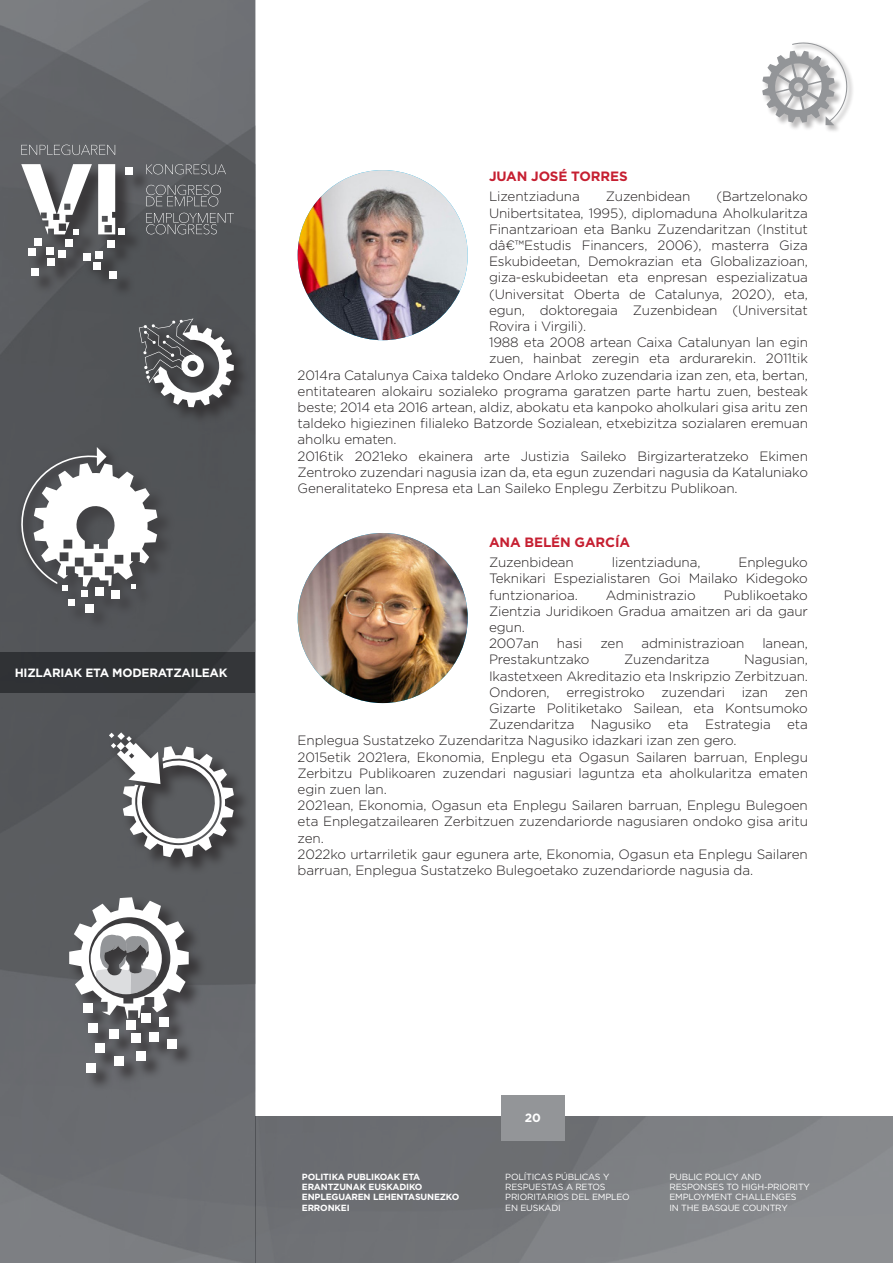
<style>
.page{position:relative;width:893px;height:1263px;background:#fff}
.page>*{position:absolute;margin:0;border:0;box-sizing:border-box;transform-origin:0 0}
.t1{font:300 13.5px/16.2px "Gotham";letter-spacing:-.01em;color:#231f20;text-align:justify}
.t2{font:700 13.5px "Gotham";letter-spacing:-.01em;color:#c61f31}
.t3{font:700 12px "Gotham";letter-spacing:-.02em;color:#fff}
.t4{font:8.85px/10.2px "Gotham";letter-spacing:-.02em;color:#fff}
.t5{font:700 8.85px/10.2px "Gotham";letter-spacing:-.02em;color:#fff}
</style>
<div class="page">
<img style="left:255px;top:1116px;width:638px;height:147px">
<img style="left:0;top:0;width:255px;height:1263px">
<div style="left:22px;top:164px;width:130px;height:134px;background:#231f20;opacity:.6"></div>
<div style="left:125px;top:167px;width:8px;height:7px;background:#fff"></div>
<div style="left:66px;top:239px;width:7px;height:7px;background:#fff"></div>
<svg style="left:21px;top:164px;width:71px;height:71px"></svg>
<div style="left:28px;top:248px;width:8px;height:8px;background:#fff"></div>
<div style="left:32px;top:268px;width:7px;height:7px;background:#fff"></div>
<div style="left:58px;top:250px;width:8px;height:7px;background:#fff"></div>
<div style="left:34px;top:239px;width:8px;height:7px;background:#fff"></div>
<div style="left:46px;top:248px;width:8px;height:7px;background:#fff"></div>
<div style="left:48px;top:259px;width:7px;height:7px;background:#fff"></div>
<div style="left:107px;top:240px;width:8px;height:7px;background:#fff"></div>
<div style="left:110px;top:271px;width:7px;height:8px;background:#fff"></div>
<div style="left:83px;top:253px;width:7px;height:8px;background:#fff"></div>
<svg style="left:98px;top:164px;width:27px;height:70px"></svg>
<div style="left:95px;top:251px;width:7px;height:7px;background:#fff"></div>
<div style="left:93px;top:262px;width:8px;height:7px;background:#fff"></div>
<svg style="left:21px;top:145px;width:94px;height:10px"></svg>
<svg style="left:146px;top:164px;width:80px;height:10px"></svg>
<svg style="left:146px;top:185px;width:75px;height:21px;background:#6c6e71"></svg>
<svg style="left:146px;top:213px;width:88px;height:21px;background:#67696c"></svg>
<div style="left:138px;top:318px;width:114px;height:107px;background:#231f20;opacity:.6"></div>
<svg style="left:139px;top:318px;width:95px;height:89px"></svg>
<div style="left:68px;top:896px;width:139px;height:194px;background:#231f20;opacity:.6"></div>
<div style="left:159px;top:1017px;width:10px;height:10px;background:#fff"></div>
<div style="left:167px;top:1039px;width:10px;height:10px;background:#fff"></div>
<div style="left:95px;top:1043px;width:10px;height:10px;background:#fff"></div>
<div style="left:110px;top:1029px;width:9px;height:10px;background:#fff"></div>
<div style="left:114px;top:1056px;width:10px;height:10px;background:#fff"></div>
<div style="left:86px;top:1063px;width:10px;height:9px;background:#fff"></div>
<div style="left:88px;top:1022px;width:9px;height:10px;background:#fff"></div>
<div style="left:149px;top:1032px;width:10px;height:9px;background:#fff"></div>
<div style="left:131px;top:1033px;width:9px;height:10px;background:#fff"></div>
<div style="left:126px;top:1020px;width:10px;height:9px;background:#fff"></div>
<div style="left:141px;top:1013px;width:10px;height:10px;background:#fff"></div>
<div style="left:136px;top:1051px;width:10px;height:10px;background:#fff"></div>
<svg style="left:69px;top:897px;width:120px;height:122px"></svg>
<div style="left:16px;top:443px;width:104px;height:154px;background:#535559"></div>
<div style="left:33px;top:462px;width:142px;height:168px;background:#525457"></div>
<div style="left:68px;top:599px;width:7px;height:7px;background:#fff"></div>
<div style="left:85px;top:604px;width:9px;height:9px;background:#fff"></div>
<div style="left:111px;top:590px;width:9px;height:8px;background:#fff"></div>
<svg style="left:21px;top:447px;width:136px;height:150px"></svg>
<div style="left:108px;top:732px;width:143px;height:143px;background:#231f20;opacity:.6"></div>
<svg style="left:109px;top:732px;width:125px;height:125px"></svg>
<div style="left:501px;top:1095px;width:64px;height:45px;background:#939598"></div>
<div style="left:762px;top:50px;width:81px;height:81px;background:#231f20;opacity:.3"></div>
<svg style="left:762px;top:42px;width:90px;height:83px"></svg>
<div style="left:0;top:652px;width:255px;height:41px;background:#2f3135"></div>
<img style="left:298px;top:170px;width:170px;height:170px;border-radius:85px">
<img style="left:298px;top:533px;width:170px;height:170px;border-radius:85px">
<p class="t3" style="left:15px;top:665px;width:214px">HIZLARIAK ETA MODERATZAILEAK</p>
<p class="t2" style="left:489px;top:167px;width:140px">JUAN JOSÉ TORRES</p>
<p class="t1" style="left:489px;top:188px;width:92px">Lizentziaduna</p>
<p class="t1" style="left:606px;top:188px;width:86px">Zuzenbidean</p>
<p class="t1" style="left:489px;top:188px;width:320px;text-indent:227px">(Bartzelonako Unibertsitatea, 1995), diplomaduna Aholkularitza Finantzarioan eta Banku Zuzendaritzan (Institut dâ€™Estudis Financers, 2006), masterra Giza Eskubideetan, Demokrazian eta Globalizazioan, giza-eskubideetan eta enpresan espezializatua (Universitat Oberta de Catalunya, 2020), eta, egun, doktoregaia Zuzenbidean (Universitat Rovira i Virgili).</p>
<p class="t1" style="left:489px;top:334px;width:320px">1988 eta 2008 artean Caixa Catalunyan lan egin</p>
<p class="t1" style="left:489px;top:350px;width:320px">zuen, hainbat zeregin eta ardurarekin. 2011tik</p>
<p class="t1" style="left:298px;top:366px;width:512px">2014ra Catalunya Caixa taldeko Ondare Arloko zuzendaria izan zen, eta, bertan,</p>
<p class="t1" style="left:298px;top:382px;width:512px">entitatearen alokairu sozialeko programa garatzen parte hartu zuen, besteak</p>
<p class="t1" style="left:298px;top:399px;width:512px">beste; 2014 eta 2016 artean, aldiz, abokatu eta kanpoko aholkulari gisa aritu zen</p>
<p class="t1" style="left:298px;top:415px;width:512px">taldeko higiezinen filialeko Batzorde Sozialean, etxebizitza sozialaren eremuan</p>
<p class="t1" style="left:298px;top:431px;width:100px">aholku ematen.</p>
<p class="t1" style="left:298px;top:447px;width:512px">2016tik 2021eko ekainera arte Justizia Saileko Birgizarteratzeko Ekimen Zentroko zuzendari nagusia izan da, eta egun zuzendari nagusia da Kataluniako Generalitateko Enpresa eta Lan Saileko Enplegu Zerbitzu Publikoan.</p>
<p class="t2" style="left:489px;top:533px;width:143px">ANA BELÉN GARCÍA</p>
<p class="t1" style="left:489px;top:554px;width:86px">Zuzenbidean</p>
<p class="t1" style="left:612px;top:554px;width:90px">lizentziaduna,</p>
<p class="t1" style="left:489px;top:554px;width:320px;text-indent:249px">Enpleguko Teknikari Espezialistaren Goi Mailako Kidegoko funtzionarioa.</p>
<p class="t1" style="left:489px;top:586px;width:320px;text-indent:235px">Publikoetako Zientzia Juridikoen Gradua amaitzen ari da gaur egun.</p>
<p class="t1" style="left:489px;top:635px;width:52px">2007an</p>
<p class="t1" style="left:557px;top:635px;width:27px">hasi</p>
<p class="t1" style="left:600px;top:635px;width:25px">zen</p>
<p class="t1" style="left:641px;top:635px;width:104px">administrazioan</p>
<p class="t1" style="left:762px;top:635px;width:47px">lanean,</p>
<p class="t1" style="left:489px;top:651px;width:102px">Prestakuntzako</p>
<p class="t1" style="left:624px;top:651px;width:87px">Zuzendaritza</p>
<p class="t1" style="left:744px;top:651px;width:65px">Nagusian,</p>
<p class="t1" style="left:489px;top:667px;width:320px">Ikastetxeen Akreditazio eta Inskripzio Zerbitzuan.</p>
<p class="t1" style="left:489px;top:683px;width:320px">Ondoren, erregistroko zuzendari izan zen</p>
<p class="t1" style="left:489px;top:700px;width:320px">Gizarte Politiketako Sailean, eta Kontsumoko</p>
<p class="t1" style="left:489px;top:716px;width:320px">Zuzendaritza Nagusiko eta Estrategia eta</p>
<p class="t1" style="left:298px;top:732px;width:440px">Enplegua Sustatzeko Zuzendaritza Nagusiko idazkari izan zen gero.</p>
<p class="t1" style="left:298px;top:748px;width:512px">2015etik 2021era, Ekonomia, Enplegu eta Ogasun Sailaren barruan, Enplegu Zerbitzu Publikoaren zuzendari nagusiari laguntza eta aholkularitza ematen egin zuen lan.</p>
<p class="t1" style="left:298px;top:797px;width:512px">2021ean, Ekonomia, Ogasun eta Enplegu Sailaren barruan, Enplegu Bulegoen eta Enplegatzailearen Zerbitzuen zuzendariorde nagusiaren ondoko gisa aritu zen.</p>
<p class="t1" style="left:298px;top:845px;width:512px">2022ko urtarriletik gaur egunera arte, Ekonomia, Ogasun eta Enplegu Sailaren barruan, Enplegua Sustatzeko Bulegoetako zuzendariorde nagusia da.</p>
<p class="t1" style="left:606px;top:586px;width:91px">Administrazio</p>
<p class="t3" style="left:525px;top:1110px;width:18px">20</p>
<p class="t5" style="left:302px;top:1172px;width:159px">POLITIKA PUBLIKOAK ETA<br>ERANTZUNAK EUSKADIKO<br>ENPLEGUAREN LEHENTASUNEZKO<br>ERRONKEI</p>
<p class="t4" style="left:505px;top:1171px;width:126px">POLÍTICAS PÚBLICAS Y<br>RESPUESTAS A RETOS<br>PRIORITARIOS DEL EMPLEO<br>EN EUSKADI</p>
<p class="t4" style="left:669px;top:1171px;width:142px">PUBLIC POLICY AND<br>RESPONSES TO HIGH-PRIORITY<br>EMPLOYMENT CHALLENGES<br>IN THE BASQUE COUNTRY</p>
</div>
